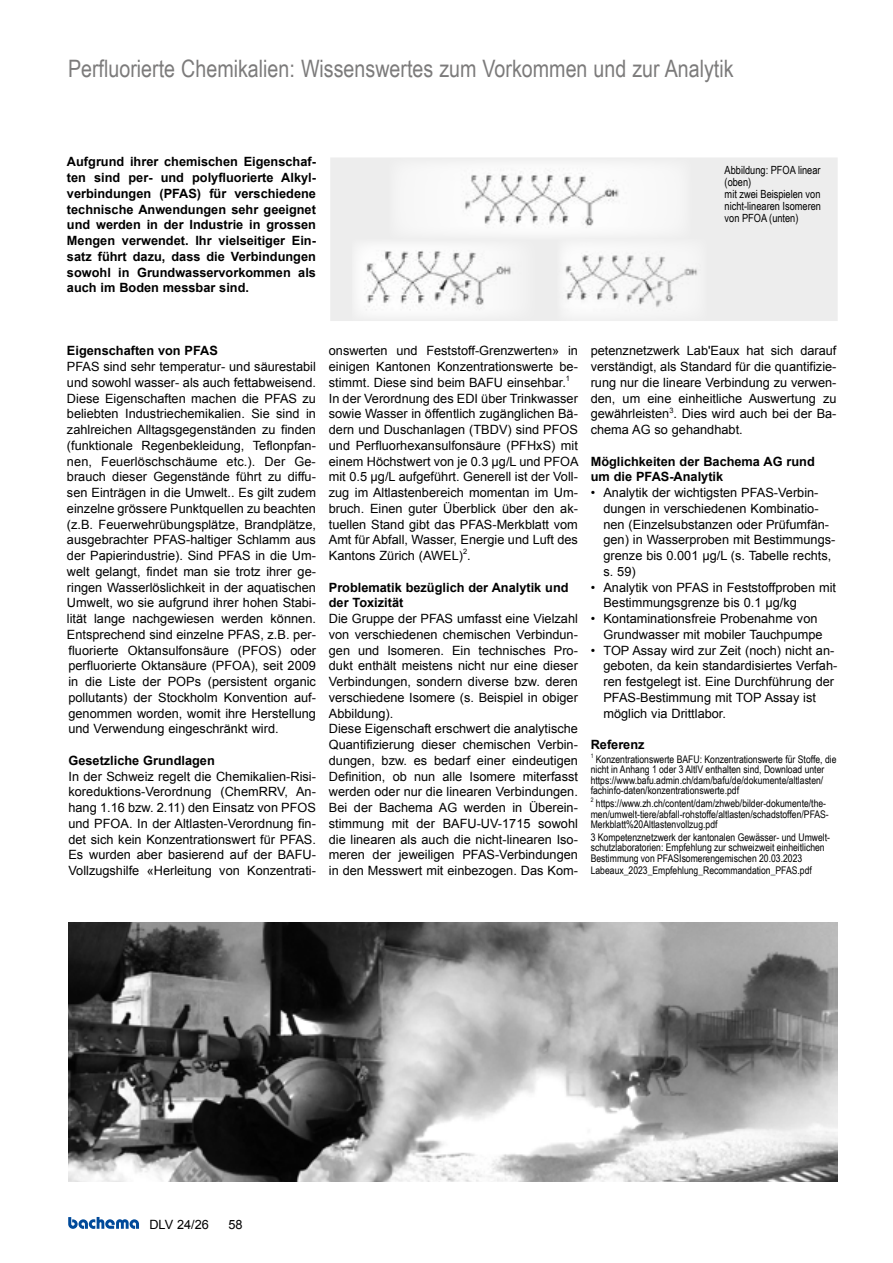
<style>
.page{position:relative;width:893px;height:1263px;background:#fff}
.page>*{position:absolute;margin:0;border:0;box-sizing:border-box;transform-origin:0 0}
.t1{font:24px "Arial Narrow";color:#7c7b7b}
.t2{font:12.75px/15.8px "Arial";color:#000}
.t3{font:700 12.75px/15.8px "Arial";color:#000}
.t4{font:11.25px/12px "Arial Narrow";color:#000}
.t5{font:10.5px/10.5px "Arial Narrow";color:#000}
.t6{font:6.15px "Arial Narrow";color:#000}
</style>
<div class="page">
<svg style="left:68px;top:1217px;width:71px;height:12px"></svg>
<div style="left:330px;top:158px;width:508px;height:163px;background:#ededed"></div>
<img style="left:558px;top:239px;width:149px;height:82px">
<img style="left:68px;top:922px;width:769px;height:259px">
<img style="left:390px;top:158px;width:302px;height:81px">
<img style="left:352px;top:240px;width:186px;height:80px">
<h1 class="t1" style="left:68px;top:51px;width:667px">Perfluorierte Chemikalien: Wissenswertes zum Vorkommen und zur Analytik</h1>
<p class="t3" style="left:67px;top:154px;width:251px;text-align:justify">Aufgrund ihrer chemischen Eigenschaf&shy;ten sind per- und polyfluorierte Alkyl&shy;verbindungen (PFAS) für verschiedene technische Anwendungen sehr geeignet und werden in der Industrie in grossen Mengen verwendet. Ihr vielseitiger Ein&shy;satz führt dazu, dass die Verbindungen sowohl in Grundwasservorkommen als auch im Boden messbar sind.</p>
<p class="t4" style="left:725px;top:164px;width:98px">Abbildung: PFOA linear (oben)<br>mit zwei Beispielen von nicht-linearen Isomeren von PFOA (unten)</p>
<p class="t3" style="left:67px;top:343px;width:152px">Eigenschaften von PFAS</p>
<p class="t2" style="left:67px;top:359px;width:251px;text-align:justify">PFAS sind sehr temperatur- und säurestabil und sowohl wasser- als auch fettabweisend.<br>Diese Eigenschaften machen die PFAS zu beliebten Industriechemikalien. Sie sind in zahlreichen Alltagsgegenständen zu finden (funktionale Regenbekleidung, Teflonpfan&shy;nen, Feuerlöschschäume etc.). Der Ge&shy;brauch dieser Gegenstände führt zu diffu&shy;sen Einträgen in die Umwelt.. Es gilt zudem einzelne grössere Punktquellen zu beachten (z.B. Feuerwehrübungsplätze, Brandplätze, ausgebrachter PFAS-haltiger Schlamm aus der Papierindustrie). Sind PFAS in die Um&shy;welt gelangt, findet man sie trotz ihrer ge&shy;ringen Wasserlöslichkeit in der aquatischen Umwelt, wo sie aufgrund ihrer hohen Stabi&shy;lität lange nachgewiesen werden können.<br>Entsprechend sind einzelne PFAS, z.B. per&shy;fluorierte Oktansulfonsäure (PFOS) oder perfluorierte Oktansäure (PFOA), seit 2009 in die Liste der POPs (persistent organic pollutants) der Stockholm Konvention auf&shy;genommen worden, womit ihre Herstellung und Verwendung eingeschränkt wird.</p>
<p class="t3" style="left:68px;top:753px;width:148px">Gesetzliche Grundlagen</p>
<p class="t2" style="left:68px;top:768px;width:249px;text-align:justify">In der Schweiz regelt die Chemikalien-Risi&shy;koreduktions-Verordnung (ChemRRV, An&shy;hang 1.16 bzw. 2.11) den Einsatz von PFOS und PFOA. In der Altlasten-Verordnung fin&shy;det sich kein Konzentrationswert für PFAS.<br>Es wurden aber basierend auf der BAFU-Vollzugshilfe «Herleitung von Konzentrati-</p>
<p class="t2" style="left:329px;top:343px;width:251px">onswerten und Feststoff-Grenzwerten» in einigen Kantonen Konzentrationswerte be&shy;stimmt. Diese sind beim BAFU einsehbar.<sup>1<br></sup>In der Verordnung des EDI über Trinkwasser sowie Wasser in öffentlich zugänglichen Bä&shy;dern und Duschanlagen (TBDV) sind PFOS und Perfluorhexansulfonsäure (PFHxS) mit einem Höchstwert von je 0.3 µg/L und PFOA mit 0.5 µg/L aufgeführt. Generell ist der Voll&shy;zug im Altlastenbereich momentan im Um&shy;bruch. Einen guter Überblick über den ak&shy;tuellen Stand gibt das PFAS-Merkblatt vom Amt für Abfall, Wasser, Energie und Luft des Kantons Zürich (AWEL)<sup>2</sup>.</p>
<p class="t3" style="left:329px;top:580px;width:241px">Problematik bezüglich der Analytik und der Toxizität</p>
<p class="t2" style="left:329px;top:611px;width:251px">Die Gruppe der PFAS umfasst eine Vielzahl von verschiedenen chemischen Verbindun&shy;gen und Isomeren. Ein technisches Pro&shy;dukt enthält meistens nicht nur eine dieser Verbindungen, sondern diverse bzw. deren verschiedene Isomere (s. Beispiel in obiger Abbildung).<br>Diese Eigenschaft erschwert die analytische Quantifizierung dieser chemischen Verbin&shy;dungen, bzw. es bedarf einer eindeutigen Definition, ob nun alle Isomere miterfasst werden oder nur die linearen Verbindungen.<br>Bei der Bachema AG werden in Überein&shy;stimmung mit der BAFU-UV-1715 sowohl die linearen als auch die nicht-linearen Iso&shy;meren der jeweiligen PFAS-Verbindungen in den Messwert mit einbezogen. Das Kom-</p>
<p class="t2" style="left:591px;top:343px;width:247px;text-align:justify">petenznetzwerk Lab'Eaux hat sich darauf verständigt, als Standard für die quantifizie&shy;rung nur die lineare Verbindung zu verwen&shy;den, um eine einheitliche Auswertung zu gewährleisten<sup>3</sup>. Dies wird auch bei der Ba&shy;chema AG so gehandhabt.</p>
<p class="t3" style="left:591px;top:454px;width:226px">Möglichkeiten der Bachema AG rund um die PFAS-Analytik</p>
<p class="t2" style="left:603px;top:485px;width:233px;text-indent:-13px">• Analytik der wichtigsten PFAS-Verbin&shy;dungen in verschiedenen Kombinatio&shy;nen (Einzelsubstanzen oder Prüfumfän&shy;gen) in Wasserproben mit Bestimmungs&shy;grenze bis 0.001 µg/L (s. Tabelle rechts, s. 59)</p>
<p class="t2" style="left:603px;top:579px;width:234px;text-indent:-13px">• Analytik von PFAS in Feststoffproben mit<br>Bestimmungsgrenze bis 0.1 µg/kg</p>
<p class="t2" style="left:603px;top:611px;width:221px;text-indent:-13px">• Kontaminationsfreie Probenahme von<br>Grundwasser mit mobiler Tauchpumpe</p>
<p class="t2" style="left:603px;top:642px;width:235px;text-indent:-13px">• TOP Assay wird zur Zeit (noch) nicht an&shy;geboten, da kein standardisiertes Verfah&shy;ren festgelegt ist. Eine Durchführung der PFAS-Bestimmung mit TOP Assay ist möglich via Drittlabor.</p>
<p class="t3" style="left:591px;top:737px;width:55px">Referenz</p>
<p class="t6" style="left:591px;top:751px;width:4px">1</p>
<p class="t5" style="left:591px;top:753px;width:247px;text-indent:5px">Konzentrationswerte BAFU: Konzentrationswerte für Stoffe, die nicht in Anhang 1 oder 3 AltlV enthalten sind, Download unter https://www.bafu.admin.ch/dam/bafu/de/dokumente/altlasten/ fachinfo-daten/konzentrationswerte.pdf</p>
<p class="t6" style="left:591px;top:795px;width:4px">2</p>
<p class="t5" style="left:591px;top:798px;width:240px;text-indent:5px">https://www.zh.ch/content/dam/zhweb/bilder-dokumente/the&shy;men/umwelt-tiere/abfall-rohstoffe/altlasten/schadstoffen/PFAS-<br>Merkblatt%20Altlastenvollzug.pdf</p>
<p class="t5" style="left:591px;top:831px;width:241px">3 Kompetenznetzwerk der kantonalen Gewässer- und Umwelt&shy;schutzlaboratorien: Empfehlung zur schweizweit einheitlichen<br>Bestimmung von PFASIsomerengemischen 20.03.2023</p>
<p class="t5" style="left:591px;top:865px;width:223px">Labeaux_2023_Empfehlung_Recommandation_PFAS.pdf</p>
<p class="t2" style="left:149px;top:1217px;width:61px">DLV 24/26</p>
<p class="t2" style="left:229px;top:1217px;width:16px">58</p>
</div>
